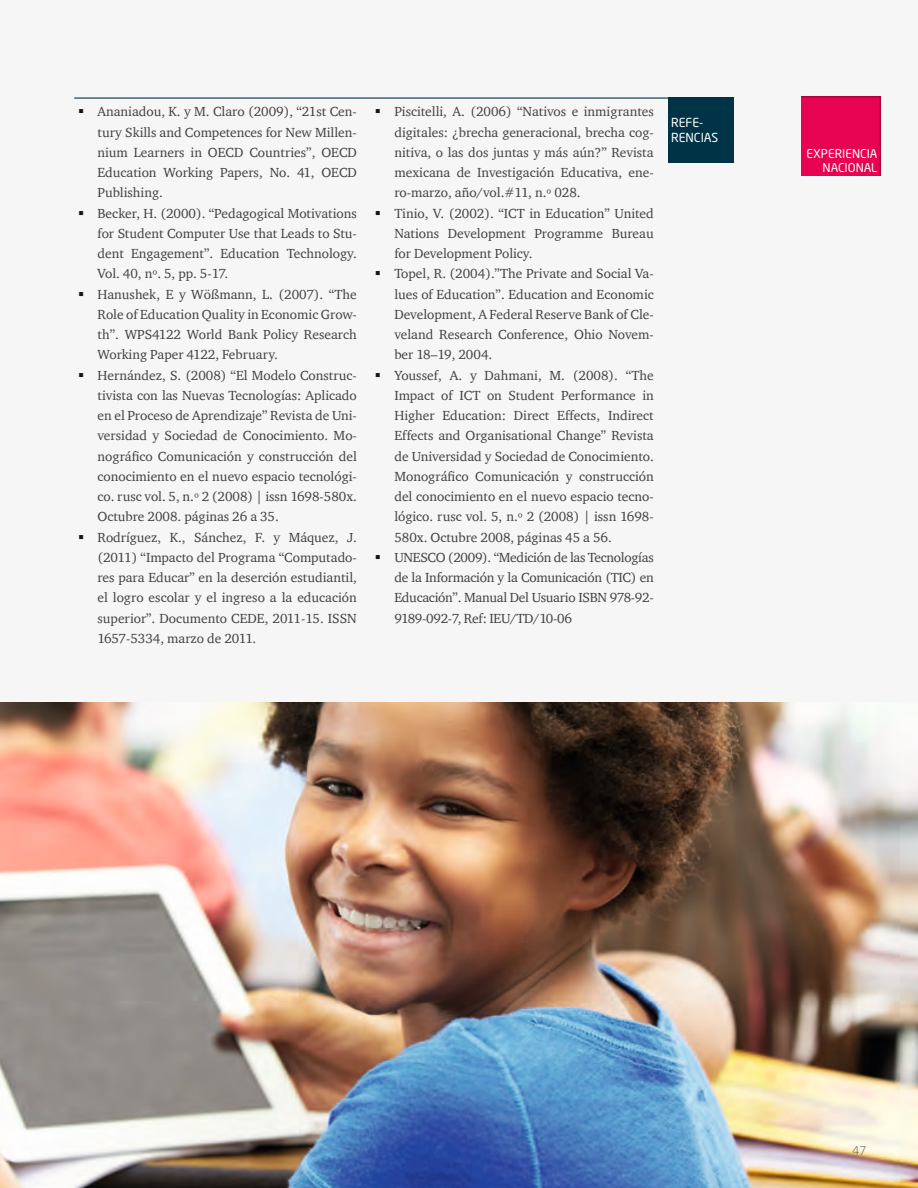
<style>
.page{position:relative;width:918px;height:1188px;background:#f6f6f6}
.page>*{position:absolute;margin:0;border:0;box-sizing:border-box;transform-origin:0 0}
.t1{font:13.5px/20.2px "Charter ITC";color:#414140;text-align:justify}
.t2{font:12.3px/14.7px "Neo Sans Pro";color:#fff}
.t3{font:12px/14.4px "Neo Sans Pro";color:#fff;text-align:right}
.t4{font:300 12px "Neo Sans Pro";color:#4e4e4d}
.s1{color:#151616}
</style>
<div class="page">
<img style="left:0;top:702px;width:918px;height:486px">
<div style="left:669px;top:98px;width:65px;height:65px;background:#003346"></div>
<hr style="left:74px;top:98px;width:597px;height:1px;background:#003346">
<div style="left:798px;top:97px;width:83px;height:82px;background:#151616;opacity:.3"></div>
<p class="t1" style="left:97px;top:101px;width:261px;text-indent:-19px"><span class="s1">▪</span> Ananiadou, K. y M. Claro (2009), “21st Cen&shy;tury Skills and Competences for New Millen&shy;nium Learners in OECD Countries”, OECD Education Working Papers, No. 41, OECD Publishing.</p>
<p class="t1" style="left:97px;top:202px;width:261px;text-indent:-19px"><span class="s1">▪</span> Becker, H. (2000). “Pedagogical Motivations for Student Computer Use that Leads to Stu&shy;dent Engagement”. Education Technology.<br>Vol. 40, nº. 5, pp. 5-17.</p>
<p class="t1" style="left:97px;top:283px;width:261px;text-indent:-19px"><span class="s1">▪</span> Hanushek, E y Wößmann, L. (2007). “The Role of Education Quality in Economic Grow&shy;th”. WPS4122 World Bank Policy Research Working Paper 4122, February.</p>
<p class="t1" style="left:97px;top:364px;width:261px;text-indent:-19px"><span class="s1">▪</span> Hernández, S. (2008) “El Modelo Construc&shy;tivista con las Nuevas Tecnologías: Aplicado en el Proceso de Aprendizaje” Revista de Uni&shy;versidad y Sociedad de Conocimiento. Mo&shy;nográfico Comunicación y construcción del conocimiento en el nuevo espacio tecnológi&shy;co. rusc vol. 5, n.º 2 (2008) | issn 1698-580x.<br>Octubre 2008. páginas 26 a 35.</p>
<p class="t1" style="left:97px;top:526px;width:261px;text-indent:-19px"><span class="s1">▪</span> Rodríguez, K., Sánchez, F. y Máquez, J. (2011) “Impacto del Programa “Computado&shy;res para Educar” en la deserción estudiantil, el logro escolar y el ingreso a la educación superior”. Documento CEDE, 2011-15. ISSN 1657-5334, marzo de 2011.</p>
<p class="t1" style="left:394px;top:101px;width:261px;text-indent:-19px"><span class="s1">▪</span> Piscitelli, A. (2006) “Nativos e inmigrantes digitales: ¿brecha generacional, brecha cog&shy;nitiva, o las dos juntas y más aún?” Revista mexicana de Investigación Educativa, ene&shy;ro-marzo, año/vol.#11, n.º 028.</p>
<p class="t1" style="left:394px;top:202px;width:261px;text-indent:-19px"><span class="s1">▪</span> Tinio, V. (2002). “ICT in Education” United Nations Development Programme Bureau for Development Policy.</p>
<p class="t1" style="left:394px;top:263px;width:261px;text-indent:-19px"><span class="s1">▪</span> Topel, R. (2004).”The Private and Social Va&shy;lues of Education”. Education and Economic Development, A Federal Reserve Bank of Cle&shy;veland Research Conference, Ohio Novem&shy;ber 18–19, 2004.</p>
<p class="t1" style="left:394px;top:364px;width:261px;text-indent:-19px"><span class="s1">▪</span> Youssef, A. y Dahmani, M. (2008). “The Impact of ICT on Student Performance in Higher Education: Direct Effects, Indirect Effects and Organisational Change” Revista de Universidad y Sociedad de Conocimiento.<br>Monográfico Comunicación y construcción del conocimiento en el nuevo espacio tecno&shy;lógico. rusc vol. 5, n.º 2 (2008) | issn 1698- 580x. Octubre 2008, páginas 45 a 56.</p>
<p class="t1" style="left:394px;top:547px;width:261px;text-indent:-19px"><span class="s1">▪</span> UNESCO (2009). “Medición de las Tecnologías de la Información y la Comunicación (TIC) en Educación”. Manual Del Usuario ISBN 978-92- 9189-092-7, Ref: IEU/TD/10-06</p>
<p class="t2" style="left:671px;top:115px;width:49px">REFE-<br>RENCIAS</p>
<p class="t3" style="left:807px;top:146px;width:72px">EXPERIENCIA<br>NACIONAL</p>
<p class="t4" style="left:853px;top:1144px;width:15px">47</p>
</div>
